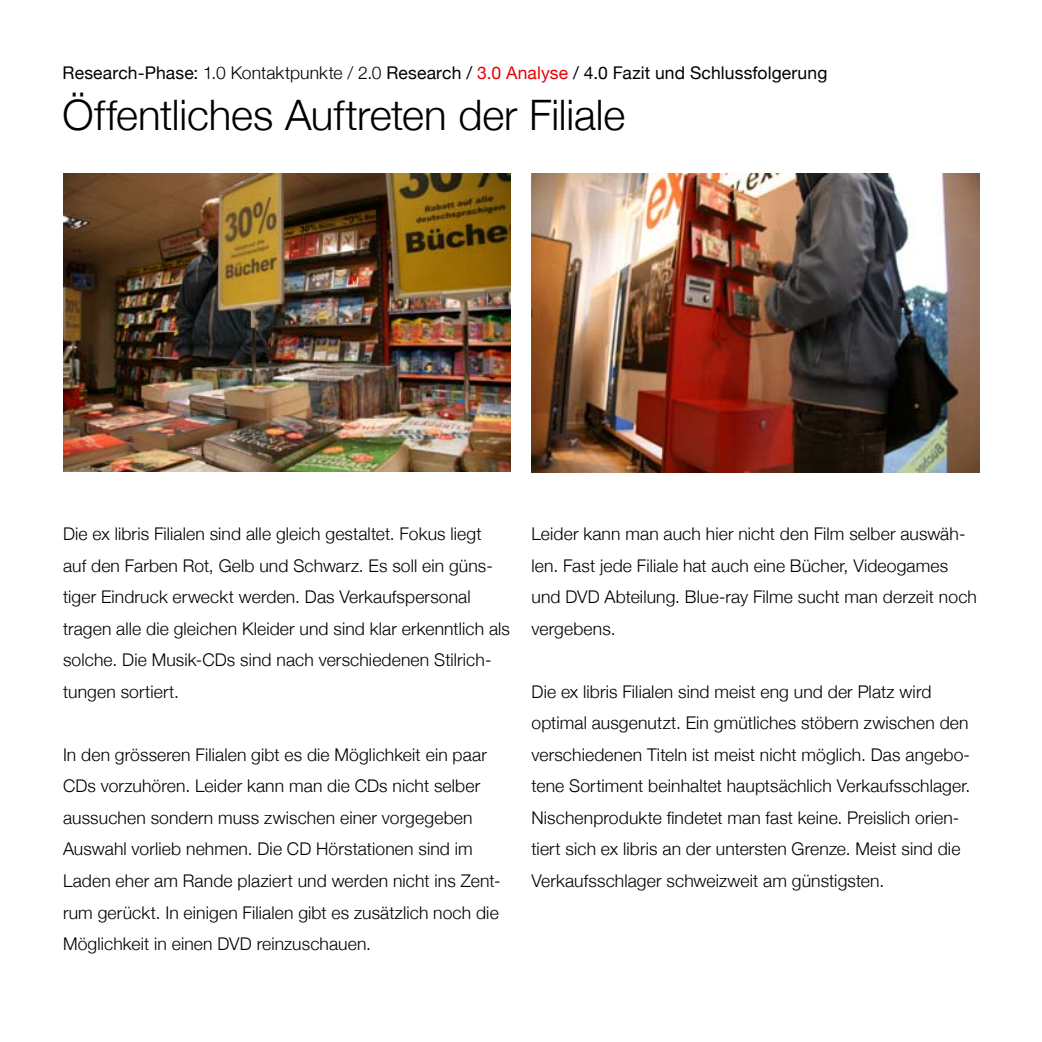
<style>
.page{position:relative;width:1042px;height:1042px;background:#fff}
.page>*{position:absolute;margin:0;border:0;box-sizing:border-box;transform-origin:0 0}
.t1{font:300 42px "Helvetica Neue";letter-spacing:-.005em;color:#000}
.t2{font:300 17.5px/31.5px "Helvetica Neue";letter-spacing:.01em;color:#000}
.t3{font:17.5px "Helvetica Neue";letter-spacing:.005em;color:#000}
.s1{font-weight:300}
.s2{color:#e60005}
</style>
<div class="page">
<img style="left:531px;top:174px;width:448px;height:298px">
<img style="left:63px;top:174px;width:447px;height:297px">
<p class="t3" style="left:63px;top:63px;width:766px">Research-Phase: <span class="s1">1.0 Kontaktpunkte / 2.0</span> Research / <span class="s2">3.0 Analyse</span> / 4.0 Fazit und Schlussfolgerung</p>
<h1 class="t1" style="left:63px;top:89px;width:564px">Öffentliches Auftreten der Filiale</h1>
<p class="t2" style="left:63px;top:518px;width:448px">Die ex libris Filialen sind alle gleich gestaltet. Fokus liegt<br>auf den Farben Rot, Gelb und Schwarz. Es soll ein güns&shy;tiger Eindruck erweckt werden. Das Verkaufspersonal tragen alle die gleichen Kleider und sind klar erkenntlich als solche. Die Musik-CDs sind nach verschiedenen Stilrich&shy;tungen sortiert.</p>
<p class="t2" style="left:63px;top:738px;width:439px">In den grösseren Filialen gibt es die Möglichkeit ein paar CDs vorzuhören. Leider kann man die CDs nicht selber aussuchen sondern muss zwischen einer vorgegeben Auswahl vorlieb nehmen. Die CD Hörstationen sind im Laden eher am Rande plaziert und werden nicht ins Zent&shy;rum gerückt. In einigen Filialen gibt es zusätzlich noch die Möglichkeit in einen DVD reinzuschauen.</p>
<p class="t2" style="left:531px;top:518px;width:447px">Leider kann man auch hier nicht den Film selber auswäh&shy;len. Fast jede Filiale hat auch eine Bücher, Videogames und DVD Abteilung. Blue-ray Filme sucht man derzeit noch vergebens.</p>
<p class="t2" style="left:531px;top:675px;width:440px">Die ex libris Filialen sind meist eng und der Platz wird optimal ausgenutzt. Ein gmütliches stöbern zwischen den verschiedenen Titeln ist meist nicht möglich. Das angebo&shy;tene Sortiment beinhaltet hauptsächlich Verkaufsschlager.<br>Nischenprodukte findetet man fast keine. Preislich orien&shy;tiert sich ex libris an der untersten Grenze. Meist sind die Verkaufsschlager schweizweit am günstigsten.</p>
</div>
